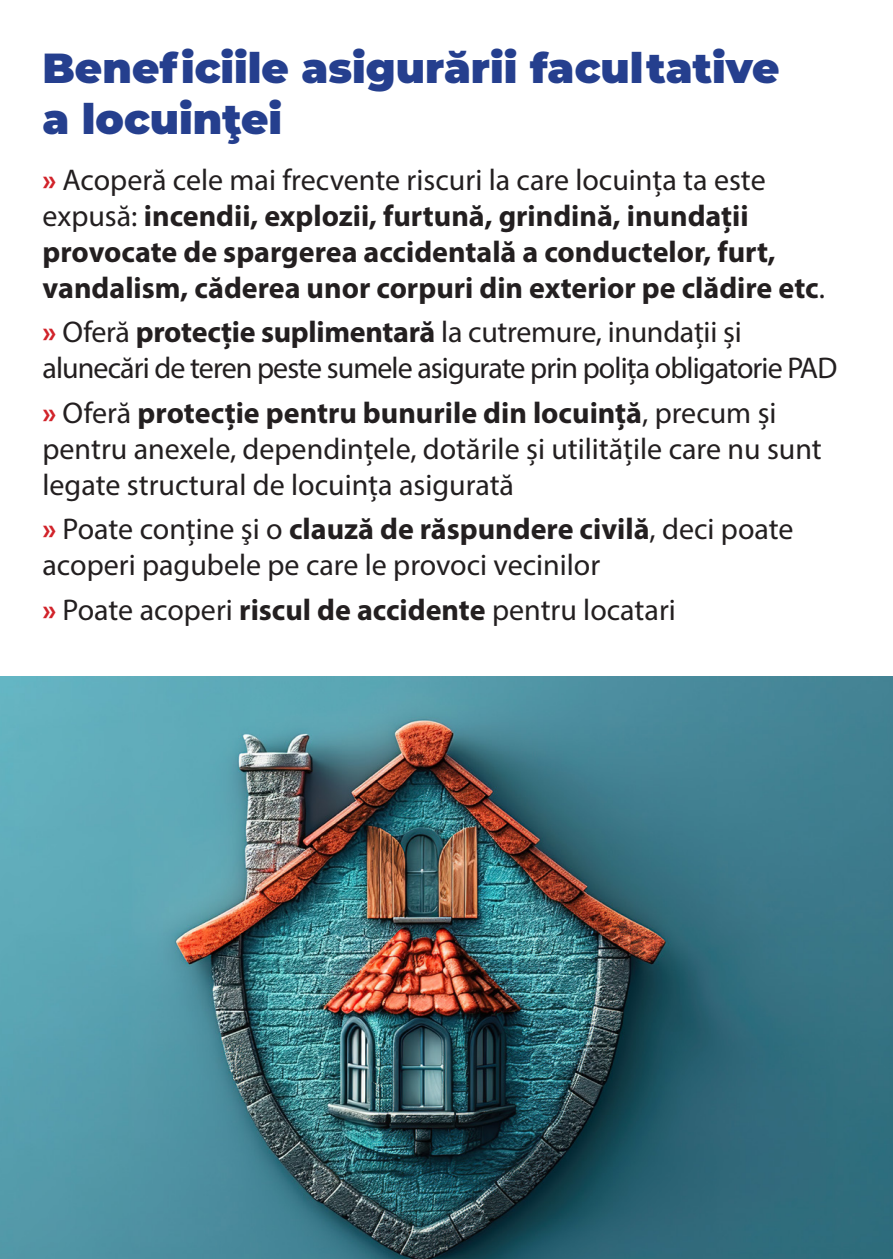
<style>
.page{position:relative;width:893px;height:1259px;background:#fff}
.page>*{position:absolute;margin:0;border:0;box-sizing:border-box;transform-origin:0 0}
.t1{font:900 42px "Montserrat";color:#253f8e}
.t2{font:30px/36px "Myriad Pro";color:#231f20}
.t3{font:700 30px/36px "Myriad Pro";color:#231f20}
.t4{font:30px/36px "Myriad Pro";letter-spacing:-.03em;color:#231f20}
.s1{color:#d1232a}
.s2{font-weight:400}
.s3{font-weight:700;color:#d1232a}
.s4{font-weight:700}
</style>
<div class="page">
<img style="left:0;top:677px;width:893px;height:582px">
<p class="t1" style="left:43px;top:37px;width:738px">Beneficiile asigurării facultative</p>
<p class="t1" style="left:43px;top:87px;width:241px">a locuinţei</p>
<p class="t3" style="left:43px;top:160px;width:784px"><span class="s1">»</span> <span class="s2">Acoperă cele mai frecvente riscuri la care locuința ta este expusă:</span> incendii, explozii, furtună, grindină, inundații provocate de spargerea accidentală a conductelor, furt, vandalism, căderea unor corpuri din exterior pe clădire etc<span class="s2">.</span></p>
<p class="t4" style="left:43px;top:313px;width:796px"><span class="s3">»</span> Oferă <span class="s4">protecție suplimentară</span> la cutremure, inundații și alunecări de teren peste sumele asigurate prin polița obligatorie PAD</p>
<p class="t2" style="left:43px;top:394px;width:781px"><span class="s3">»</span> Oferă <span class="s4">protecție pentru bunurile din locuință</span>, precum și pentru anexele, dependințele, dotările și utilitățile care nu sunt legate structural de locuința asigurată</p>
<p class="t2" style="left:43px;top:510px;width:753px"><span class="s3">»</span> Poate conține şi o <span class="s4">clauză de răspundere civilă</span>, deci poate</p>
<p class="t2" style="left:43px;top:546px;width:559px">acoperi pagubele pe care le provoci vecinilor</p>
<p class="t2" style="left:43px;top:591px;width:635px"><span class="s3">»</span> Poate acoperi <span class="s4">riscul de accidente</span> pentru locatari</p>
</div>
